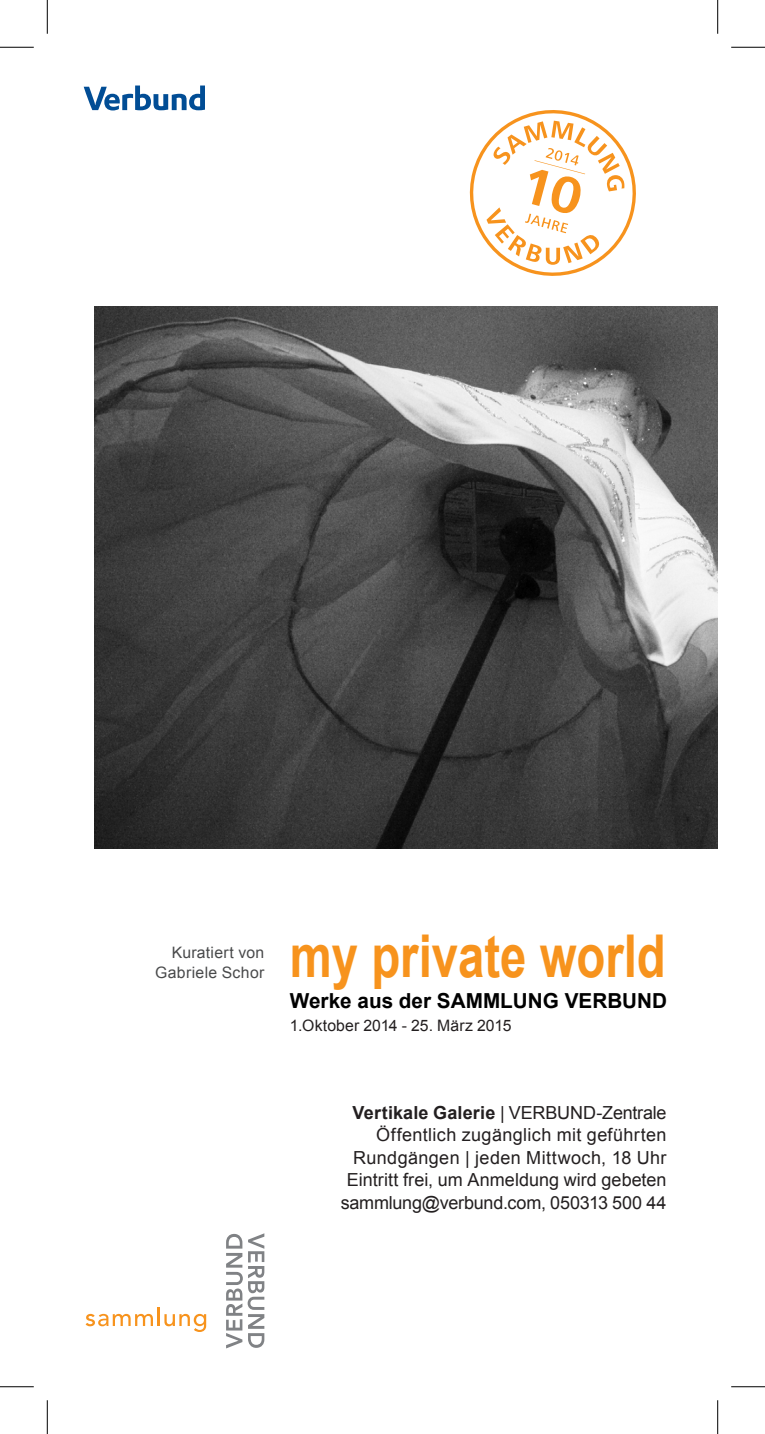
<style>
.page{position:relative;width:765px;height:1434px;background:#fff}
.page>*{position:absolute;margin:0;border:0;box-sizing:border-box;transform-origin:0 0}
.t1{font:700 58.95px "Arial";color:#f7931d;scale:.8 1}
.t2{font:700 20.7px "Arial";color:#000}
.t3{font:18px/22.5px "Arial";letter-spacing:.005em;color:#231f20;text-align:right}
.t4{font:15.75px "Arial";letter-spacing:.005em;color:#231f20}
.t5{font:15.75px/20.2px "Arial";letter-spacing:.02em;color:#494a4b;text-align:right}
.s1{font-weight:700}
</style>
<div class="page">
<svg style="left:226px;top:1233px;width:38px;height:115px"></svg>
<svg style="left:86px;top:1314px;width:67px;height:12px"></svg>
<hr style="left:157px;top:1307px;width:3px;height:19px;background:#f7931d">
<svg style="left:164px;top:1314px;width:42px;height:18px"></svg>
<svg style="left:84px;top:86px;width:121px;height:24px"></svg>
<svg style="left:469px;top:110px;width:167px;height:166px"></svg>
<img style="left:94px;top:306px;width:623px;height:542px">
<hr style="left:0;top:47px;width:34px;height:1px;background:#000">
<hr style="left:730px;top:47px;width:34px;height:1px;background:#000">
<hr style="left:0;top:1386px;width:34px;height:1px;background:#000">
<hr style="left:730px;top:1386px;width:34px;height:1px;background:#000">
<hr style="left:47px;top:0;width:1px;height:34px;background:#000">
<hr style="left:47px;top:1400px;width:1px;height:34px;background:#000">
<hr style="left:717px;top:0;width:1px;height:34px;background:#000">
<hr style="left:717px;top:1400px;width:1px;height:34px;background:#000">
<p class="t5" style="left:155px;top:942px;width:111px">Kuratiert von<br>Gabriele Schor</p>
<p class="t1" style="left:290px;top:917px;width:471px">my private world</p>
<p class="t2" style="left:290px;top:987px;width:378px">Werke aus der SAMMLUNG VERBUND</p>
<p class="t4" style="left:290px;top:1015px;width:223px">1.Oktober 2014 - 25. März 2015</p>
<p class="t3" style="left:352px;top:1101px;width:315px"><span class="s1">Vertikale Galerie</span> | VERBUND-Zentrale<br>Öffentlich zugänglich mit geführten<br>Rundgängen | jeden Mittwoch, 18 Uhr</p>
<p class="t3" style="left:340px;top:1169px;width:327px;text-align:center">Eintritt frei, um Anmeldung wird gebeten sammlung@verbund.com, 050313 500 44</p>
</div>
